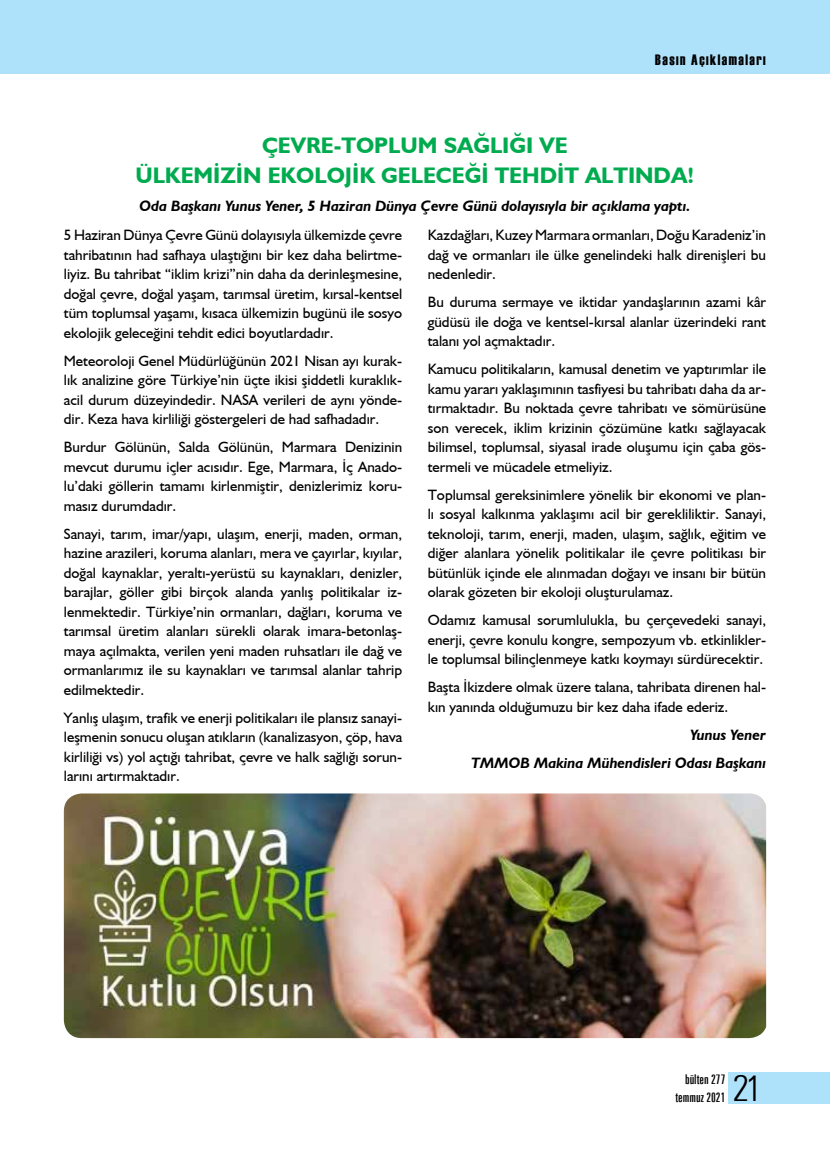
<style>
.page{position:relative;width:830px;height:1170px;background:#fff}
.page>*{position:absolute;margin:0;border:0;box-sizing:border-box;transform-origin:0 0}
.t1{font:300 condensed 36.15px "Zurich BT";color:#000}
.t2{font:700 22.5px/30px "Humanist 521 BT";color:#00ab4f;text-align:center}
.t3{font:15px/19.5px "Humanist 521 BT";color:#000;text-align:justify}
.t4{font:italic 700 15px/28px "Humanist 521 BT";color:#000;text-align:right}
.t5{font:15px "Haettenschweiler";letter-spacing:.1em;color:#000}
.t6{font:extra-condensed 13.5px/18px "Zurich BT";color:#000;text-align:right}
</style>
<div class="page">
<div style="left:0;top:0;width:829px;height:74px;background:#aee2fa"></div>
<div style="left:728px;top:1071px;width:101px;height:32px;background:#aee2fa"></div>
<img style="left:64px;top:793px;width:701px;height:244px">
<p class="t5" style="left:655px;top:49px;width:112px">Basın Açıklamaları</p>
<h2 class="t2" style="left:135px;top:130px;width:560px">ÇEVRE-TOPLUM SAĞLIĞI VE<br>ÜLKEMİZİN EKOLOJİK GELECEĞİ TEHDİT ALTINDA!</h2>
<p class="t4" style="left:139px;top:192px;width:552px">Oda Başkanı Yunus Yener, 5 Haziran Dünya Çevre Günü dolayısıyla bir açıklama yaptı.</p>
<p class="t3" style="left:64px;top:225px;width:340px">5 Haziran Dünya Çevre Günü dolayısıyla ülkemizde çevre tahribatının had safhaya ulaştığını bir kez daha belirtme&shy;liyiz. Bu tahribat “iklim krizi”nin daha da derinleşmesine, doğal çevre, doğal yaşam, tarımsal üretim, kırsal-kentsel tüm toplumsal yaşamı, kısaca ülkemizin bugünü ile sosyo ekolojik geleceğini tehdit edici boyutlardadır.</p>
<p class="t3" style="left:64px;top:350px;width:340px">Meteoroloji Genel Müdürlüğünün 2021 Nisan ayı kurak&shy;lık analizine göre Türkiye’nin üçte ikisi şiddetli kuraklık&shy;acil durum düzeyindedir. NASA verileri de aynı yönde&shy;dir. Keza hava kirliliği göstergeleri de had safhadadır.</p>
<p class="t3" style="left:64px;top:437px;width:340px">Burdur Gölünün, Salda Gölünün, Marmara Denizinin mevcut durumu içler acısıdır. Ege, Marmara, İç Anado&shy;lu’daki göllerin tamamı kirlenmiştir, denizlerimiz koru&shy;masız durumdadır.</p>
<p class="t3" style="left:64px;top:523px;width:340px">Sanayi, tarım, imar/yapı, ulaşım, enerji, maden, orman, hazine arazileri, koruma alanları, mera ve çayırlar, kıyılar, doğal kaynaklar, yeraltı-yerüstü su kaynakları, denizler, barajlar, göller gibi birçok alanda yanlış politikalar iz&shy;lenmektedir. Türkiye’nin ormanları, dağları, koruma ve tarımsal üretim alanları sürekli olarak imara-betonlaş&shy;maya açılmakta, verilen yeni maden ruhsatları ile dağ ve ormanlarımız ile su kaynakları ve tarımsal alanlar tahrip edilmektedir.</p>
<p class="t3" style="left:64px;top:707px;width:340px">Yanlış ulaşım, trafik ve enerji politikaları ile plansız sanayi&shy;leşmenin sonucu oluşan atıkların (kanalizasyon, çöp, hava kirliliği vs) yol açtığı tahribat, çevre ve halk sağlığı sorun&shy;larını artırmaktadır.</p>
<p class="t3" style="left:427px;top:225px;width:340px">Kazdağları, Kuzey Marmara ormanları, Doğu Karadeniz’in dağ ve ormanları ile ülke genelindeki halk direnişleri bu nedenledir.</p>
<p class="t3" style="left:427px;top:292px;width:340px">Bu duruma sermaye ve iktidar yandaşlarının azami kâr güdüsü ile doğa ve kentsel-kırsal alanlar üzerindeki rant talanı yol açmaktadır.</p>
<p class="t3" style="left:427px;top:359px;width:340px">Kamucu politikaların, kamusal denetim ve yaptırımlar ile kamu yararı yaklaşımının tasfiyesi bu tahribatı daha da ar&shy;tırmaktadır. Bu noktada çevre tahribatı ve sömürüsüne son verecek, iklim krizinin çözümüne katkı sağlayacak bilimsel, toplumsal, siyasal irade oluşumu için çaba gös&shy;termeli ve mücadele etmeliyiz.</p>
<p class="t3" style="left:427px;top:484px;width:340px">Toplumsal gereksinimlere yönelik bir ekonomi ve plan&shy;lı sosyal kalkınma yaklaşımı acil bir gerekliliktir. Sanayi, teknoloji, tarım, enerji, maden, ulaşım, sağlık, eğitim ve diğer alanlara yönelik politikalar ile çevre politikası bir bütünlük içinde ele alınmadan doğayı ve insanı bir bütün olarak gözeten bir ekoloji oluşturulamaz.</p>
<p class="t3" style="left:427px;top:610px;width:340px">Odamız kamusal sorumlulukla, bu çerçevedeki sanayi, enerji, çevre konulu kongre, sempozyum vb. etkinlikler&shy;le toplumsal bilinçlenmeye katkı koymayı sürdürecektir.</p>
<p class="t3" style="left:427px;top:677px;width:340px">Başta İkizdere olmak üzere talana, tahribata direnen hal&shy;kın yanında olduğumuzu bir kez daha ifade ederiz.</p>
<p class="t4" style="left:471px;top:720px;width:296px">Yunus Yener<br>TMMOB Makina Mühendisleri Odası Başkanı</p>
<p class="t6" style="left:675px;top:1069px;width:51px">bülten 277 temmuz 2021</p>
<h1 class="t1" style="left:732px;top:1066px;width:31px">21</h1>
</div>
